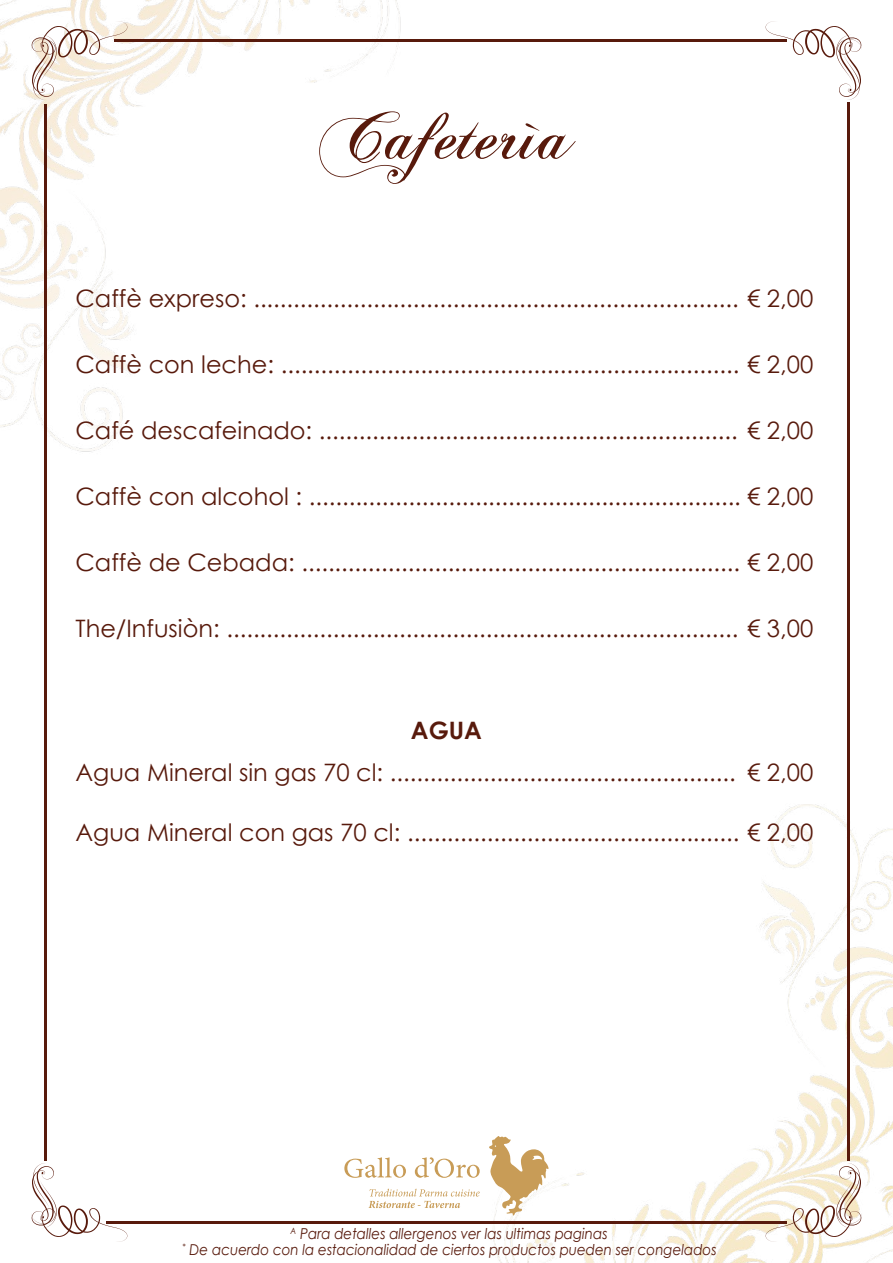
<style>
.page{position:relative;width:893px;height:1263px;background:#fff}
.page>*{position:absolute;margin:0;border:0;box-sizing:border-box;transform-origin:0 0}
.t1{font:75px "Chopin Script";color:#581a0c}
.t2{font:24px "Century Gothic";color:#581a0c}
.t3{font:700 24px "Century Gothic";color:#581a0c}
.t4{font:italic 15px/15.9px "Century Gothic";color:#581a0c;text-align:center;scale:.9 1}
</style>
<div class="page">
<img style="left:0;top:0;width:893px;height:1263px">
<hr style="left:44px;top:104px;width:2px;height:1057px;background:#581a0c">
<hr style="left:114px;top:39px;width:672px;height:3px;background:#581a0c">
<hr style="left:847px;top:102px;width:3px;height:1058px;background:#581a0c">
<hr style="left:106px;top:1221px;width:680px;height:3px;background:#581a0c">
<svg style="left:31px;top:21px;width:96px;height:79px"></svg>
<svg style="left:766px;top:21px;width:96px;height:79px"></svg>
<svg style="left:766px;top:1163px;width:96px;height:79px"></svg>
<svg style="left:31px;top:1163px;width:96px;height:79px"></svg>
<svg style="left:344px;top:1157px;width:62px;height:21px"></svg>
<svg style="left:415px;top:1157px;width:65px;height:21px"></svg>
<svg style="left:369px;top:1189px;width:111px;height:19px"></svg>
<svg style="left:489px;top:1136px;width:60px;height:79px"></svg>
<h1 class="t1" style="left:319px;top:88px;width:256px">Cafeterìa</h1>
<p class="t2" style="left:75px;top:282px;width:739px">Caffè expreso: ......................................................................... € 2,00</p>
<p class="t2" style="left:75px;top:348px;width:739px">Caffè con leche: ..................................................................... € 2,00</p>
<p class="t2" style="left:75px;top:414px;width:739px">Café descafeinado: ............................................................... € 2,00</p>
<p class="t2" style="left:75px;top:480px;width:739px">Caffè con alcohol : ................................................................. € 2,00</p>
<p class="t2" style="left:75px;top:546px;width:739px">Caffè de Cebada: .................................................................. € 2,00</p>
<p class="t2" style="left:75px;top:612px;width:739px">The/Infusiòn: ............................................................................. € 3,00</p>
<p class="t3" style="left:411px;top:712px;width:73px">AGUA</p>
<p class="t2" style="left:75px;top:756px;width:739px">Agua Mineral sin gas 70 cl: .................................................... € 2,00</p>
<p class="t2" style="left:75px;top:816px;width:739px">Agua Mineral con gas 70 cl: .................................................. € 2,00</p>
<p class="t4" style="left:183px;top:1225px;width:595px"><sup>A</sup> Para detalles allergenos ver las ultimas paginas<br><sup>*</sup> De acuerdo con la estacionalidad de ciertos productos pueden ser congelados</p>
</div>
